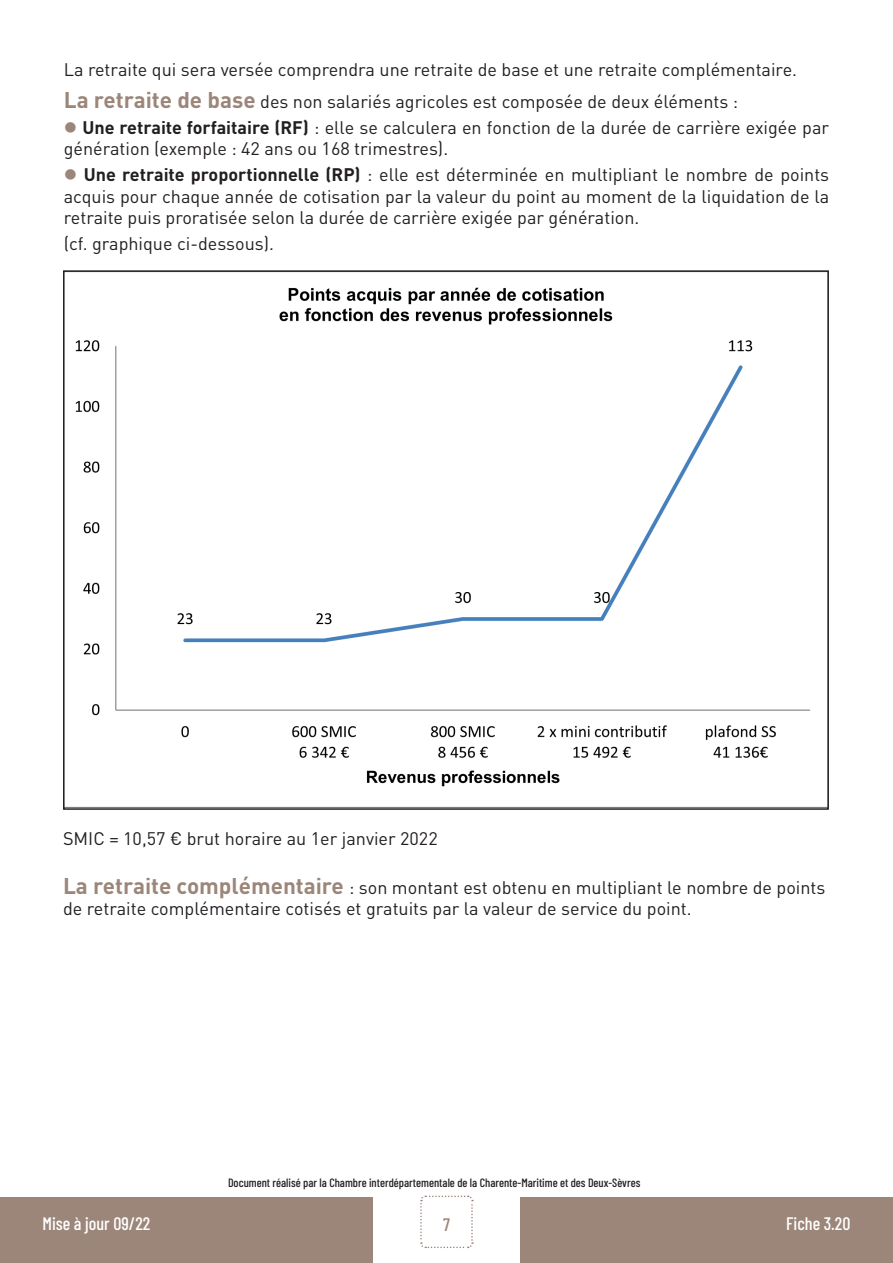
<style>
.page{position:relative;width:893px;height:1263px;background:#fff}
.page>*{position:absolute;margin:0;border:0;box-sizing:border-box;transform-origin:0 0}
.t1{font:18px/21.6px "DINOT";color:#231f20}
.t2{font:500 18px "Barlow Condensed";color:#fff}
.t3{font:500 18px "Barlow Condensed";color:#9b8679}
.t4{font:500 12px "Barlow Condensed";color:#231f20}
.s1{font-weight:700;font-size:22.5px;color:#9b8679}
.s2{color:#9b8679}
.s3{font-weight:700}
</style>
<div class="page">
<svg style="left:420px;top:1195px;width:54px;height:54px"></svg>
<div style="left:0;top:1197px;width:373px;height:66px;background:#9b8679"></div>
<div style="left:520px;top:1197px;width:373px;height:66px;background:#9b8679"></div>
<img style="left:66px;top:287px;width:760px;height:520px">
<p class="t1" style="left:64px;top:54px;width:735px;line-height:31.2px">La retraite qui sera versée comprendra une retraite de base et une retraite complémentaire.<br><span class="s1">La retraite de base</span> des non salariés agricoles est composée de deux éléments :</p>
<p class="t1" style="left:64px;top:116px;width:767px"><span class="s2">●</span> <span class="s3">Une retraite forfaitaire (RF)</span> : elle se calculera en fonction de la durée de carrière exigée par génération (exemple : 42 ans ou 168 trimestres).</p>
<p class="t1" style="left:64px;top:163px;width:767px;text-align:justify"><span class="s2">●</span> <span class="s3">Une retraite proportionnelle (RP)</span> : elle est déterminée en multipliant le nombre de points acquis pour chaque année de cotisation par la valeur du point au moment de la liquidation de la retraite puis proratisée selon la durée de carrière exigée par génération.</p>
<p class="t1" style="left:64px;top:232px;width:212px">(cf. graphique ci-dessous).</p>
<p class="t1" style="left:63px;top:827px;width:376px">SMIC = 10,57 € brut horaire au 1er janvier 2022</p>
<p class="t1" style="left:63px;top:876px;width:764px"><span class="s1">La retraite complémentaire</span> : son montant est obtenu en multipliant le nombre de points de retraite complémentaire cotisés et gratuits par la valeur de service du point.</p>
<p class="t4" style="left:228px;top:1174px;width:414px">Document réalisé par la Chambre interdépartementale de la Charente-Maritime et des Deux-Sèvres</p>
<p class="t2" style="left:43px;top:1210px;width:109px">Mise à jour 09/22</p>
<p class="t3" style="left:443px;top:1211px;width:8px">7</p>
<p class="t2" style="left:786px;top:1210px;width:66px">Fiche 3.20</p>
</div>
